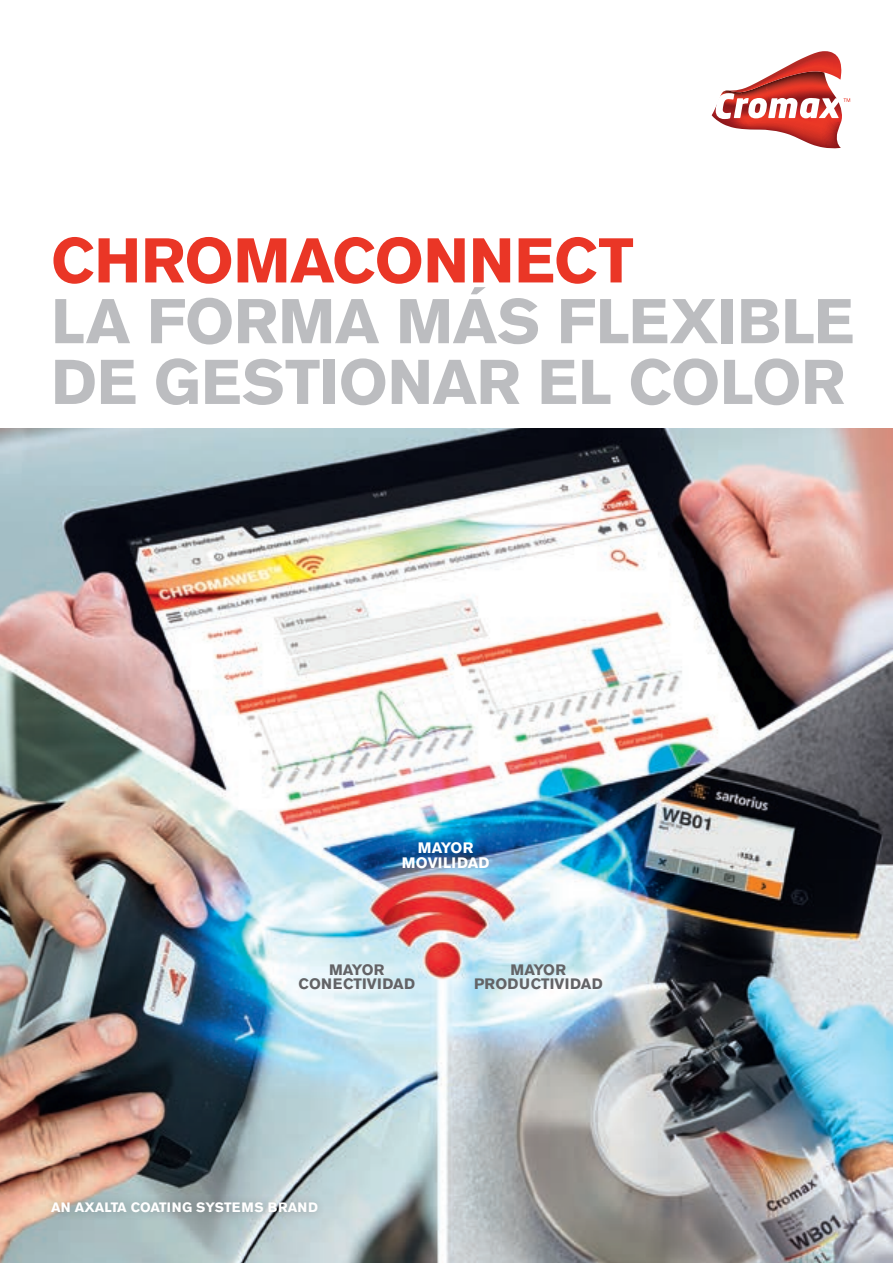
<style>
.page{position:relative;width:893px;height:1263px;background:#fff}
.page>*{position:absolute;margin:0;border:0;box-sizing:border-box;transform-origin:0 0}
.t1{font:700 62.55px/60.8px "Akzidenz Grotesk Std";letter-spacing:-.005em;color:#bcbdc0}
.t2{font:700 62.55px "Akzidenz Grotesk Std";letter-spacing:-.01em;color:#ea3626}
.t3{font:700 15px/14.4px "Akzidenz Grotesk Pro";letter-spacing:.01em;color:#636366;text-align:center}
.t4{font:700 15px/14.4px "Akzidenz Grotesk Pro";letter-spacing:.01em;color:#fff;text-align:center}
.t5{font:700 13.5px "Akzidenz Grotesk Pro";letter-spacing:.01em;color:#fff}
</style>
<div class="page">
<svg style="left:712px;top:51px;width:138px;height:97px"></svg>
<img style="left:0;top:428px;width:893px;height:835px">
<div style="left:43px;top:1193px;width:283px;height:28px;background:#231f20;opacity:.25"></div>
<p class="t2" style="left:51px;top:224px;width:584px">CHROMACONNECT</p>
<p class="t1" style="left:51px;top:291px;width:805px">LA FORMA MÁS FLEXIBLE<br>DE GESTIONAR EL COLOR</p>
<p class="t4" style="left:402px;top:841px;width:89px">MAYOR<br>MOVILIDAD</p>
<p class="t3" style="left:298px;top:962px;width:118px">MAYOR<br>CONECTIVIDAD</p>
<p class="t3" style="left:474px;top:962px;width:130px">MAYOR<br>PRODUCTIVIDAD</p>
<p class="t5" style="left:51px;top:1198px;width:268px">AN AXALTA COATING SYSTEMS BRAND</p>
</div>
